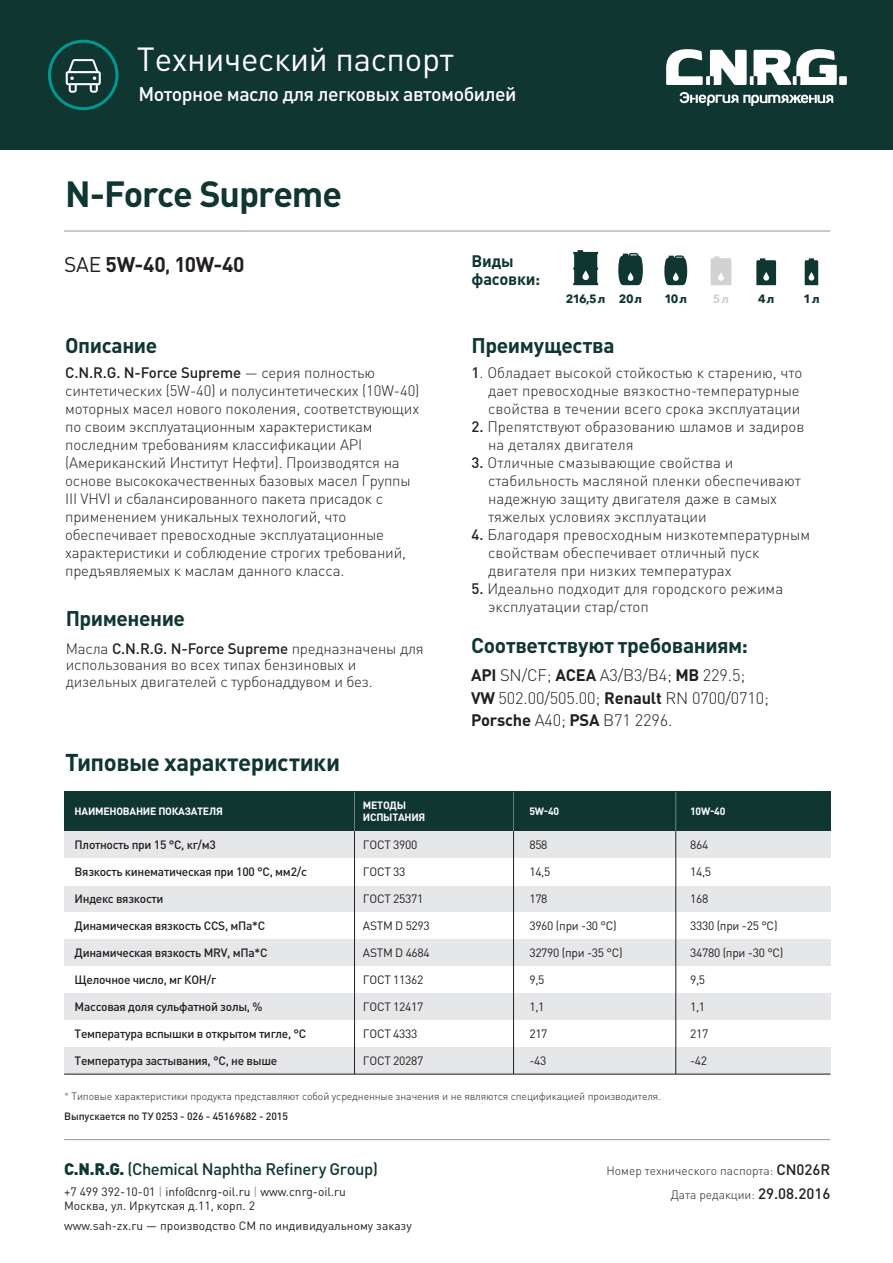
<style>
.page{position:relative;width:893px;height:1263px;background:#fff}
.page>*{position:absolute;margin:0;border:0;box-sizing:border-box;transform-origin:0 0}
.t1{font:700 36px "DIN Pro";letter-spacing:-.035em;color:#103632}
.t2{font:33px "DIN Pro";letter-spacing:-.01em;color:#fff}
.t3{font:700 24px "DIN Pro";letter-spacing:-.02em;color:#103632}
.t4{font:700 21px "DIN Pro";letter-spacing:-.02em;color:#103632}
.t5{font:700 21px "DIN Pro";letter-spacing:-.01em;color:#231f20}
.t6{font:500 19.5px "DIN Pro";letter-spacing:-.025em;color:#fff}
.t7{font:300 16.5px/22.5px "DIN Pro";letter-spacing:-.01em;color:#231f20}
.t8{font:500 16.5px "DIN Pro";letter-spacing:-.025em;color:#103632}
.t9{font:700 16.5px/18px "DIN Pro";letter-spacing:-.015em;color:#103632}
.t10{font:300 15px/18px "DIN Pro";letter-spacing:-.01em;color:#231f20}
.t11{font:500 12px "DIN Pro";letter-spacing:-.025em;color:#231f20}
.t12{font:12px "DIN Pro";letter-spacing:-.025em;color:#231f20}
.t13{font:12px/14.4px "DIN Pro";color:#231f20}
.t14{font:300 12px/24px "DIN Pro";color:#231f20;text-align:right}
.t15{font:700 12px "Avenir Next Cyr";letter-spacing:.09em;color:#103632}
.t16{font:700 12px "Avenir Next Cyr";color:#d1d2d4}
.t17{font:300 10.5px "DIN Pro";letter-spacing:-.01em;color:#231f20}
.t18{font:700 10.5px/12px "DIN Pro";letter-spacing:-.025em;color:#fff}
.t19{font:500 10.5px "DIN Pro";letter-spacing:-.01em;color:#231f20}
.s1{font-weight:400}
.s2{font-weight:500}
.s3{font-weight:700}
.s4{color:#6c6d70}
.s5{font-weight:900}
.s6{color:#939598}
.s7{font-weight:500;font-size:15px}
</style>
<div class="page">
<div style="left:0;top:0;width:893px;height:150px;background:#103632"></div>
<svg style="left:666px;top:49px;width:181px;height:36px"></svg>
<svg style="left:680px;top:92px;width:153px;height:14px"></svg>
<svg style="left:573px;top:250px;width:25px;height:35px"></svg>
<svg style="left:711px;top:256px;width:20px;height:29px"></svg>
<svg style="left:756px;top:258px;width:20px;height:27px"></svg>
<svg style="left:805px;top:258px;width:13px;height:27px"></svg>
<svg style="left:618px;top:253px;width:25px;height:32px"></svg>
<svg style="left:664px;top:255px;width:23px;height:30px"></svg>
<svg style="left:48px;top:40px;width:70px;height:70px"></svg>
<hr style="left:64px;top:231px;width:766px;height:1px;background:#939598">
<hr style="left:64px;top:1139px;width:766px;height:1px;background:#939598">
<div style="left:64px;top:885px;width:766px;height:27px;background:#e6e7e9"></div>
<div style="left:64px;top:831px;width:766px;height:27px;background:#e6e7e9"></div>
<div style="left:64px;top:792px;width:766px;height:39px;background:#103632"></div>
<div style="left:64px;top:939px;width:766px;height:27px;background:#e6e7e9"></div>
<div style="left:64px;top:993px;width:766px;height:27px;background:#e6e7e9"></div>
<div style="left:64px;top:1047px;width:766px;height:27px;background:#e6e7e9"></div>
<hr style="left:354px;top:831px;width:1px;height:243px;background:#231f20">
<hr style="left:513px;top:831px;width:1px;height:243px;background:#231f20">
<hr style="left:675px;top:831px;width:1px;height:243px;background:#231f20">
<hr style="left:354px;top:792px;width:1px;height:39px;background:#fff">
<hr style="left:513px;top:792px;width:1px;height:39px;background:#fff">
<hr style="left:675px;top:792px;width:1px;height:39px;background:#fff">
<hr style="left:64px;top:1074px;width:766px;height:1px;background:#231f20">
<h2 class="t2" style="left:137px;top:37px;width:318px">Технический паспорт</h2>
<h3 class="t6" style="left:138px;top:81px;width:380px">Моторное масло для легковых автомобилей</h3>
<h1 class="t1" style="left:65px;top:169px;width:279px">N-Force Supreme</h1>
<h3 class="t5" style="left:64px;top:250px;width:182px"><span class="s1">SAE</span> 5W-40<span class="s2">,</span> 10W-40</h3>
<h3 class="t4" style="left:65px;top:331px;width:94px">Описание</h3>
<p class="t10" style="left:65px;top:363px;width:356px"><span class="s2">C.N.R.G. N-Force Supreme</span> — серия полностью синтетических (5W-40) и полусинтетических (10W-40) моторных масел нового поколения, соответствующих по своим эксплуатационным характеристикам последним требованиям классификации API (Американский Институт Нефти). Производятся на основе высококачественных базовых масел Группы III VHVI и сбалансированного пакета присадок с применением уникальных технологий, что обеспечивает превосходные эксплуатационные характеристики и соблюдение строгих требований, предъявляемых к маслам данного класса.</p>
<h3 class="t4" style="left:66px;top:604px;width:121px">Применение</h3>
<p class="t10" style="left:66px;top:639px;width:360px;line-height:16.5px">Масла <span class="s2">C.N.R.G. N-Force Supreme</span> предназначены для использования во всех типах бензиновых и дизельных двигателей с турбонаддувом и без.</p>
<h3 class="t3" style="left:65px;top:746px;width:277px">Типовые характеристики</h3>
<p class="t9" style="left:472px;top:252px;width:70px">Виды фасовки:</p>
<p class="t15" style="left:566px;top:291px;width:78px">216,5л 20л</p>
<p class="t15" style="left:664px;top:291px;width:24px">10л</p>
<p class="t16" style="left:713px;top:291px;width:18px">5л</p>
<p class="t15" style="left:758px;top:291px;width:18px">4л</p>
<p class="t15" style="left:803px;top:291px;width:18px">1л</p>
<h3 class="t4" style="left:472px;top:331px;width:145px">Преимущества</h3>
<p class="t10" style="left:488px;top:363px;width:316px;text-indent:-16px"><span class="s2">1</span>. Обладает высокой стойкостью к старению, что дает превосходные вязкостно-температурные свойства в течении всего срока эксплуатации</p>
<p class="t10" style="left:488px;top:417px;width:318px;text-indent:-16px"><span class="s2">2.</span> Препятствуют образованию шламов и задиров на деталях двигателя</p>
<p class="t10" style="left:488px;top:453px;width:314px;text-indent:-16px"><span class="s2">3.</span> Отличные смазывающие свойства и стабильность масляной пленки обеспечивают надежную защиту двигателя даже в самых тяжелых условиях эксплуатации</p>
<p class="t10" style="left:488px;top:525px;width:323px;text-indent:-16px"><span class="s2">4.</span> Благодаря превосходным низкотемпературным свойствам обеспечивает отличный пуск двигателя при низких температурах</p>
<p class="t10" style="left:488px;top:579px;width:297px;text-indent:-16px"><span class="s2">5.</span> Идеально подходит для городского режима эксплуатации стар/стоп</p>
<h3 class="t4" style="left:471px;top:631px;width:279px">Соответствуют требованиям:</h3>
<p class="t7" style="left:471px;top:663px;width:299px"><span class="s3">API</span> SN/CF; <span class="s3">ACEA</span> A3/B3/B4; <span class="s3">MB</span> 229.5;<br><span class="s3">VW</span> 502.00/505.00; <span class="s3">Renault</span> RN 0700/0710;<br><span class="s3">Porsche</span> A40; <span class="s3">PSA</span> B71 2296.</p>
<p class="t18" style="left:363px;top:799px;width:64px">МЕТОДЫ<br>ИСПЫТАНИЯ</p>
<p class="t18" style="left:75px;top:805px;width:150px">НАИМЕНОВАНИЕ ПОКАЗАТЕЛЯ</p>
<p class="t18" style="left:529px;top:805px;width:31px">5W-40</p>
<p class="t18" style="left:690px;top:805px;width:37px">10W-40</p>
<p class="t11" style="left:75px;top:836px;width:143px">Плотность при 15 °С, кг/м3</p>
<p class="t11" style="left:75px;top:863px;width:234px">Вязкость кинематическая при 100 °С, мм2/с</p>
<p class="t11" style="left:75px;top:890px;width:90px">Индекс вязкости</p>
<p class="t11" style="left:75px;top:917px;width:192px">Динамическая вязкость ССS, мПа*С</p>
<p class="t11" style="left:75px;top:944px;width:194px">Динамическая вязкость MRV, мПа*С</p>
<p class="t11" style="left:75px;top:971px;width:143px">Щелочное число, мг КОН/г</p>
<p class="t11" style="left:75px;top:998px;width:189px">Массовая доля сульфатной золы, %</p>
<p class="t11" style="left:75px;top:1025px;width:233px">Температура вспышки в открытом тигле, °С</p>
<p class="t11" style="left:75px;top:1052px;width:204px">Температура застывания, °С, не выше</p>
<p class="t12" style="left:363px;top:836px;width:56px">ГОСТ 3900</p>
<p class="t12" style="left:363px;top:863px;width:44px">ГОСТ 33</p>
<p class="t12" style="left:363px;top:890px;width:62px">ГОСТ 25371</p>
<p class="t12" style="left:363px;top:917px;width:68px">ASTM D 5293</p>
<p class="t12" style="left:363px;top:944px;width:68px">ASTM D 4684</p>
<p class="t12" style="left:363px;top:971px;width:62px">ГОСТ 11362</p>
<p class="t12" style="left:363px;top:998px;width:62px">ГОСТ 12417</p>
<p class="t12" style="left:363px;top:1025px;width:56px">ГОСТ 4333</p>
<p class="t12" style="left:363px;top:1052px;width:62px">ГОСТ 20287</p>
<p class="t12" style="left:529px;top:836px;width:20px">858</p>
<p class="t12" style="left:529px;top:863px;width:23px">14,5</p>
<p class="t12" style="left:529px;top:890px;width:20px">178</p>
<p class="t12" style="left:529px;top:917px;width:89px">3960 (при -30 °С)</p>
<p class="t12" style="left:529px;top:944px;width:95px">32790 (при -35 °С)</p>
<p class="t12" style="left:529px;top:971px;width:17px">9,5</p>
<p class="t12" style="left:529px;top:998px;width:17px">1,1</p>
<p class="t12" style="left:529px;top:1025px;width:20px">217</p>
<p class="t12" style="left:529px;top:1052px;width:19px">-43</p>
<p class="t17" style="left:64px;top:1089px;width:598px"><span class="s4">*</span> Типовые характеристики продукта представляют собой усредненные значения и не являются спецификацией производителя.</p>
<p class="t19" style="left:64px;top:1108px;width:225px">Выпускается по ТУ 0253 - 026 - 45169682 - 2015</p>
<p class="t12" style="left:690px;top:836px;width:20px">864</p>
<p class="t12" style="left:690px;top:863px;width:23px">14,5</p>
<p class="t12" style="left:690px;top:890px;width:20px">168</p>
<p class="t12" style="left:690px;top:917px;width:89px">3330 (при -25 °С)</p>
<p class="t12" style="left:690px;top:944px;width:95px">34780 (при -30 °С)</p>
<p class="t12" style="left:690px;top:971px;width:17px">9,5</p>
<p class="t12" style="left:690px;top:998px;width:17px">1,1</p>
<p class="t12" style="left:690px;top:1025px;width:20px">217</p>
<p class="t12" style="left:690px;top:1052px;width:19px">-42</p>
<p class="t8" style="left:64px;top:1157px;width:315px"><span class="s5">C.N.R.G.</span> (Chemical Naphtha Refinery Group)</p>
<p class="t13" style="left:64px;top:1183px;width:283px">+7 499 392-10-01 <span class="s6">|</span> info@cnrg-oil.ru <span class="s6">|</span> www.cnrg-oil.ru<br>Москва, ул. Иркутская д.11, корп. 2</p>
<p class="t13" style="left:64px;top:1217px;width:349px">www.sah-zx.ru — производство СМ по индивидуальному заказу</p>
<p class="t14" style="left:607px;top:1158px;width:225px">Номер технического паспорта: <span class="s7">CN026R<br></span>Дата редакции: <span class="s7">29.08.2016</span></p>
</div>
